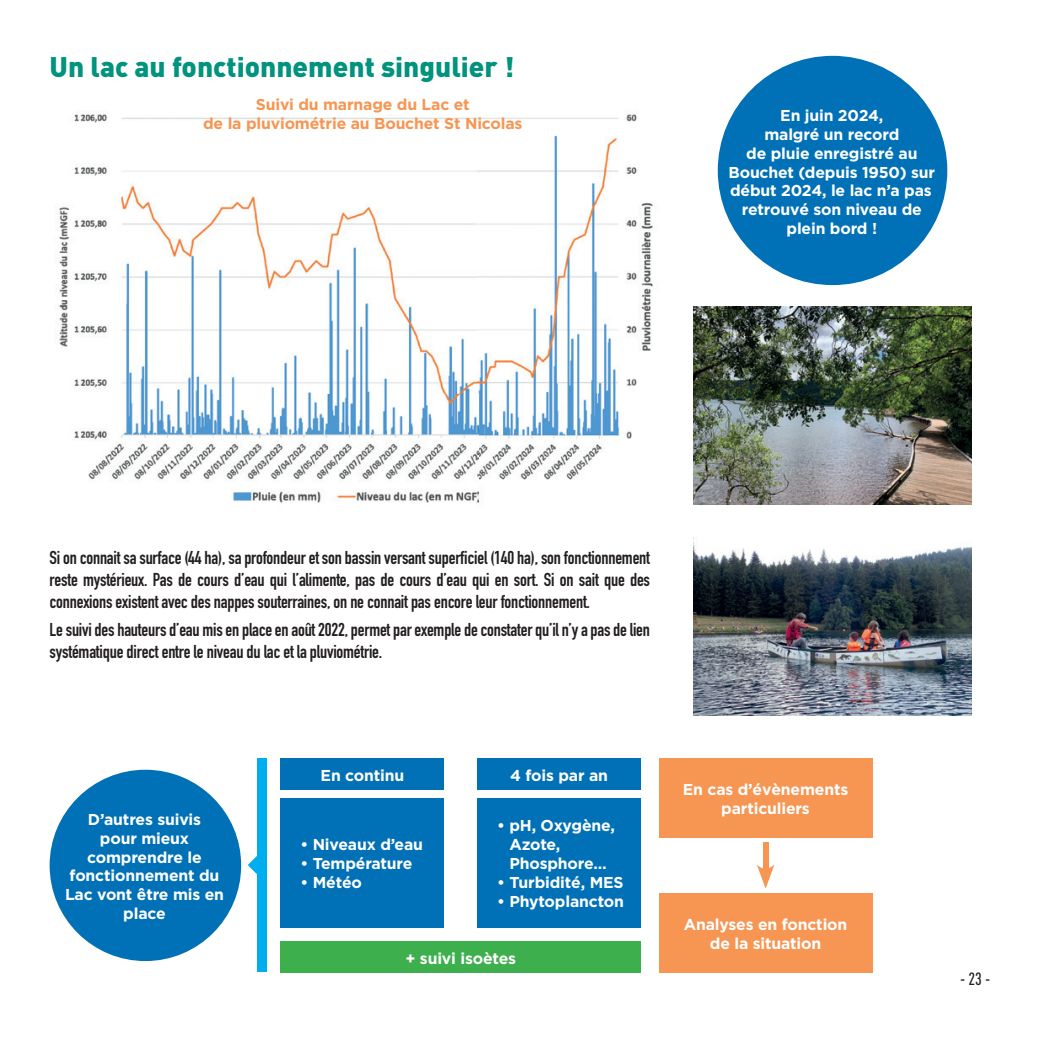
<style>
.page{position:relative;width:1042px;height:1042px;background:#fff}
.page>*{position:absolute;margin:0;border:0;box-sizing:border-box;transform-origin:0 0}
.t1{font:900 28px "DIN Pro";color:#00937d}
.t2{font:700 18.38px/22.1px "DIN Condensed";letter-spacing:-.01em;color:#231f20;text-align:justify}
.t3{font:500 17.5px "DIN Cond";color:#231f20}
.t4{font:700 15.75px/18.9px "Gotham";letter-spacing:-.01em;color:#fff;text-align:center}
.t5{font:700 15.75px/18.9px "Gotham";letter-spacing:-.01em;color:#f79553;text-align:center}
</style>
<div class="page">
<img style="left:59px;top:114px;width:594px;height:389px">
<div style="left:718px;top:56px;width:229px;height:229px;background:#0071b7;border-radius:50%"></div>
<div style="left:50px;top:770px;width:191px;height:191px;background:#0071b7;border-radius:50%"></div>
<div style="left:280px;top:758px;width:164px;height:31px;background:#0071b7"></div>
<div style="left:477px;top:758px;width:164px;height:31px;background:#0071b7"></div>
<div style="left:659px;top:758px;width:213px;height:80px;background:#f79553"></div>
<div style="left:659px;top:893px;width:213px;height:79px;background:#f79553"></div>
<div style="left:280px;top:941px;width:361px;height:31px;background:#3daf4d"></div>
<div style="left:280px;top:798px;width:164px;height:129px;background:#0071b7"></div>
<div style="left:477px;top:798px;width:164px;height:129px;background:#0071b7"></div>
<div style="left:763px;top:842px;width:5px;height:32px;background:#f79553"></div>
<svg style="left:757px;top:864px;width:17px;height:24px"></svg>
<div style="left:257px;top:758px;width:9px;height:213px;background:#00aeef"></div>
<svg style="left:248px;top:856px;width:9px;height:18px"></svg>
<img style="left:693px;top:306px;width:278px;height:199px">
<img style="left:693px;top:537px;width:278px;height:178px">
<h1 class="t1" style="left:50px;top:48px;width:466px">Un lac au fonctionnement singulier !</h1>
<p class="t5" style="left:203px;top:95px;width:321px">Suivi du marnage du Lac et<br>de la pluviométrie au Bouchet St Nicolas</p>
<p class="t4" style="left:728px;top:105px;width:208px">En juin 2024,<br>malgré un record<br>de pluie enregistré au<br>Bouchet (depuis 1950) sur début 2024, le lac n’a pas retrouvé son niveau de plein bord !</p>
<p class="t2" style="left:50px;top:547px;width:602px">Si on connait sa surface (44 ha), sa profondeur et son bassin versant superficiel (140 ha), son fonctionnement reste mystérieux. Pas de cours d’eau qui l’alimente, pas de cours d’eau qui en sort. Si on sait que des connexions existent avec des nappes souterraines, on ne connait pas encore leur fonctionnement.</p>
<p class="t2" style="left:50px;top:618px;width:602px">Le suivi des hauteurs d’eau mis en place en août 2022, permet par exemple de constater qu’il n’y a pas de lien systématique direct entre le niveau du lac et la pluviométrie.</p>
<p class="t4" style="left:65px;top:809px;width:161px">D’autres suivis<br>pour mieux comprendre le fonctionnement du<br>Lac vont être mis en place</p>
<p class="t4" style="left:321px;top:765px;width:85px">En continu</p>
<p class="t4" style="left:510px;top:765px;width:99px">4 fois par an</p>
<p class="t4" style="left:300px;top:835px;width:124px">• Niveaux d’eau</p>
<p class="t4" style="left:300px;top:854px;width:113px">• Température</p>
<p class="t4" style="left:300px;top:872px;width:63px">• Météo</p>
<p class="t4" style="left:509px;top:816px;width:107px;text-align:left;text-indent:-12px">• pH, Oxygène,<br>Azote,<br>Phosphore…</p>
<p class="t4" style="left:497px;top:872px;width:128px">• Turbidité, MES</p>
<p class="t4" style="left:497px;top:891px;width:128px">• Phytoplancton</p>
<p class="t4" style="left:405px;top:948px;width:112px">+ suivi isoètes</p>
<p class="t4" style="left:683px;top:780px;width:167px">En cas d’évènements particuliers</p>
<p class="t4" style="left:684px;top:914px;width:165px">Analyses en fonction de la situation</p>
<p class="t3" style="left:960px;top:968px;width:32px">- 23 -</p>
</div>
